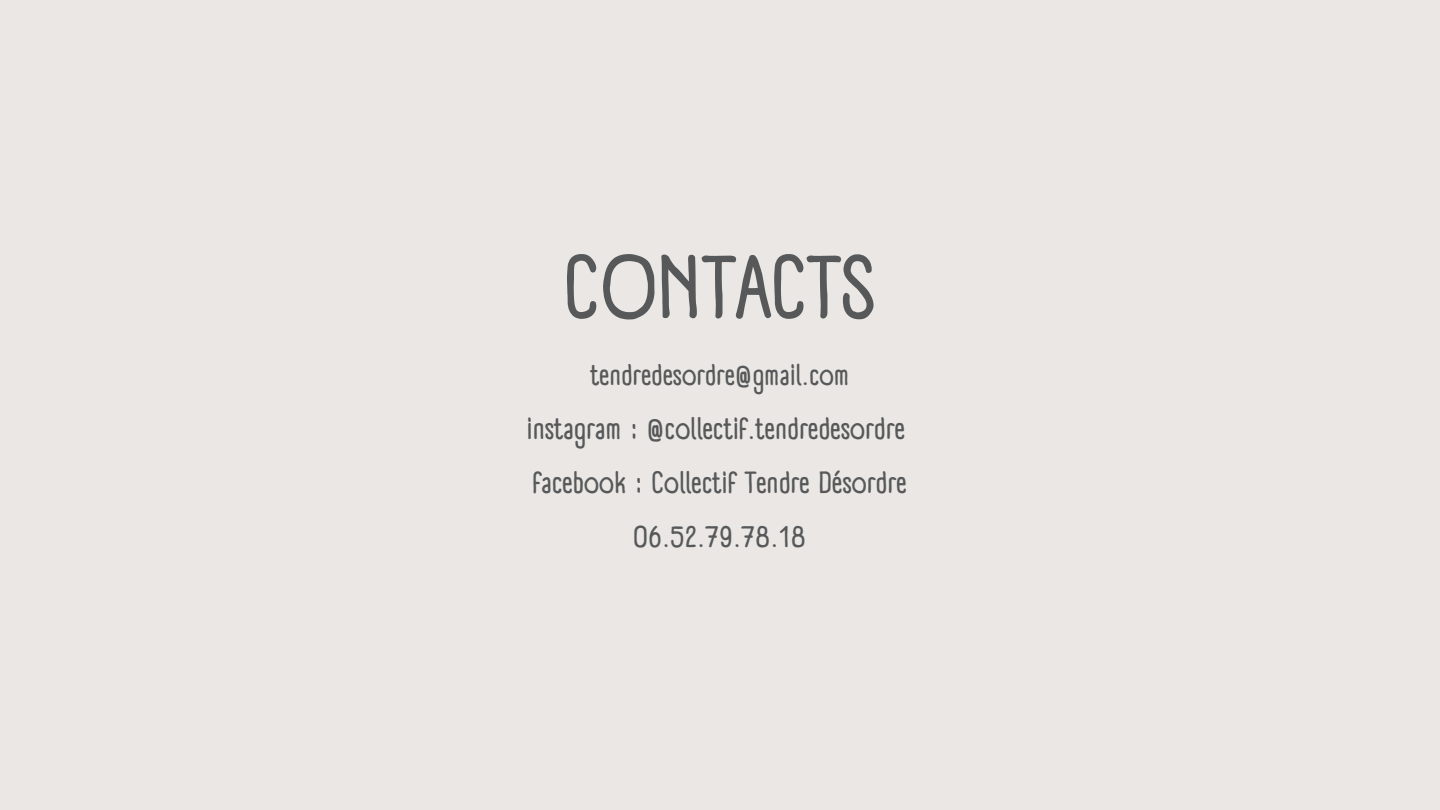
<style>
.page{position:relative;width:1440px;height:810px;background:#eae7e4}
.page>*{position:absolute;margin:0;border:0;box-sizing:border-box;transform-origin:0 0}
.t1{font:700 87px "A Day Without Sun Text";color:#565859}
.t2{font:700 30px "A Day Without Sun Text";color:#565859}
.t3{font:700 29px "A Day Without Sun Text";color:#565859}
</style>
<div class="page">
<h1 class="t1" style="left:565px;top:235px;width:312px">CONTACTS</h1>
<p class="t3" style="left:591px;top:357px;width:260px">tendredesordre@gmail.com</p>
<p class="t2" style="left:527px;top:411px;width:380px">instagram : @collectif.tendredesordre</p>
<p class="t2" style="left:533px;top:465px;width:376px">facebook : Collectif Tendre Désordre</p>
<p class="t2" style="left:634px;top:519px;width:174px">06.52.79.78.18</p>
</div>
